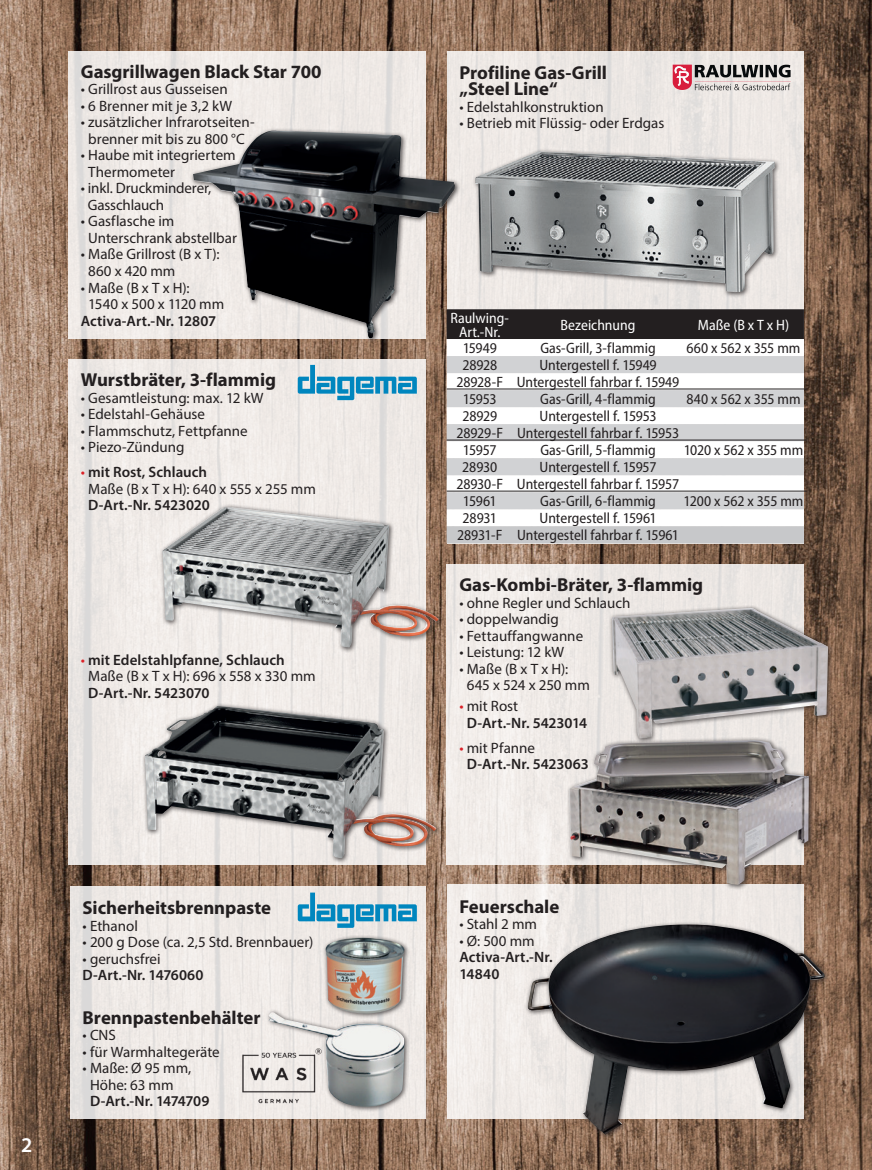
<style>
.page{position:relative;width:872px;height:1170px;background:#fff}
.page>*{position:absolute;margin:0;border:0;box-sizing:border-box;transform-origin:0 0}
.t1{font:600 21px "Myriad Pro";color:#fff}
.t2{font:700 18.75px/16.5px "Myriad Pro";color:#231f20}
.t3{font:15px/16.5px "Myriad Pro";color:#231f20}
.t4{font:semi-condensed 15px/17px "Myriad Pro";letter-spacing:-.005em;color:#231f20}
.t5{font:600 15px/16.5px "Myriad Pro";color:#231f20}
.t6{font:semi-condensed 15px/13.5px "Myriad Pro";color:#fff;text-align:center}
.t7{font:600 15px "Myriad Pro";letter-spacing:-.02em;color:#231f20}
.s1{color:#da2128}
.s2{font-weight:600}
.s3{font-weight:400;color:#da2128}
.s4{font-weight:400}
</style>
<div class="page">
<img style="left:0;top:0;width:872px;height:1169px">
<svg style="left:68px;top:51px;width:357px;height:287px;fill:#efe9e6"></svg>
<div style="left:446px;top:884px;width:357px;height:234px;background:#f1ece8"></div>
<div style="left:446px;top:51px;width:357px;height:492px;background:#ece7e4"></div>
<div style="left:472px;top:148px;width:308px;height:149px;background:#231f20;opacity:.75"></div>
<img style="left:475px;top:151px;width:300px;height:141px">
<svg style="left:672px;top:65px;width:118px;height:26px"></svg>
<div style="left:190px;top:128px;width:271px;height:216px;background:#231f20;opacity:.75"></div>
<img style="left:193px;top:130px;width:262px;height:208px">
<div style="left:446px;top:309px;width:358px;height:30px;background:#231f20"></div>
<div style="left:446px;top:339px;width:358px;height:187px;background:#fff"></div>
<svg style="left:446px;top:356px;width:358px;height:153px;fill:#d1d2d4"></svg>
<div style="left:446px;top:526px;width:358px;height:17px;background:#c7c8ca"></div>
<hr style="left:446px;top:388px;width:360px;height:1px;background:#231f20">
<hr style="left:446px;top:439px;width:360px;height:1px;background:#231f20">
<hr style="left:446px;top:490px;width:360px;height:1px;background:#231f20">
<svg style="left:68px;top:359px;width:357px;height:505px;fill:#efeae6"></svg>
<div style="left:160px;top:504px;width:284px;height:149px;background:#231f20;opacity:.75"></div>
<img style="left:162px;top:507px;width:276px;height:140px">
<div style="left:142px;top:703px;width:300px;height:160px;background:#231f20;opacity:.75"></div>
<img style="left:145px;top:705px;width:291px;height:153px">
<svg style="left:298px;top:365px;width:119px;height:35px"></svg>
<div style="left:446px;top:564px;width:358px;height:300px;background:#f0ebe7"></div>
<svg style="left:70px;top:885px;width:355px;height:233px;fill:#efe9e6"></svg>
<div style="left:609px;top:605px;width:225px;height:139px;background:#231f20;opacity:.75"></div>
<img style="left:612px;top:608px;width:216px;height:130px">
<div style="left:566px;top:737px;width:248px;height:153px;background:#231f20;opacity:.75"></div>
<img style="left:569px;top:740px;width:240px;height:144px">
<svg style="left:298px;top:892px;width:119px;height:35px"></svg>
<div style="left:323px;top:934px;width:87px;height:85px;background:#231f20;opacity:.75"></div>
<img style="left:325px;top:937px;width:79px;height:72px">
<div style="left:265px;top:1009px;width:145px;height:103px;background:#231f20;opacity:.75"></div>
<img style="left:268px;top:1011px;width:137px;height:97px">
<div style="left:525px;top:921px;width:305px;height:218px;background:#231f20;opacity:.75"></div>
<img style="left:527px;top:924px;width:297px;height:210px">
<img style="left:232px;top:1041px;width:93px;height:70px">
<p class="t2" style="left:81px;top:63px;width:242px">Gasgrillwagen Black Star 700</p>
<p class="t3" style="left:81px;top:81px;width:148px">• Grillrost aus Gusseisen</p>
<p class="t3" style="left:81px;top:97px;width:153px">• 6 Brenner mit je 3,2 kW</p>
<p class="t3" style="left:81px;top:114px;width:175px;text-align:center">• zusätzlicher Infrarotseiten&shy;brenner mit bis zu 800 °C</p>
<p class="t3" style="left:88px;top:147px;width:149px;text-indent:-7px">• Haube mit integriertem<br>Thermometer</p>
<p class="t3" style="left:88px;top:180px;width:125px;text-indent:-7px">• inkl. Druckminderer,<br>Gasschlauch</p>
<p class="t3" style="left:88px;top:213px;width:150px;text-indent:-7px">• Gasflasche im<br>Unterschrank abstellbar</p>
<p class="t3" style="left:88px;top:246px;width:133px;text-indent:-7px">• Maße Grillrost (B x T):<br>860 x 420 mm</p>
<p class="t3" style="left:88px;top:279px;width:137px;text-indent:-7px">• Maße (B x T x H):<br>1540 x 500 x 1120 mm</p>
<p class="t5" style="left:81px;top:312px;width:137px">Activa-Art.-Nr. 12807</p>
<p class="t2" style="left:81px;top:371px;width:197px">Wurstbräter, 3-flammig</p>
<p class="t3" style="left:81px;top:389px;width:184px">• Gesamtleistung: max. 12 kW</p>
<p class="t3" style="left:81px;top:406px;width:126px">• Edelstahl-Gehäuse</p>
<p class="t3" style="left:81px;top:422px;width:168px">• Flammschutz, Fettpfanne</p>
<p class="t3" style="left:81px;top:439px;width:105px">• Piezo-Zündung</p>
<p class="t3" style="left:88px;top:464px;width:229px;text-indent:-7px"><span class="s1">•</span> <span class="s2">mit Rost, Schlauch<br></span>Maße (B x T x H): 640 x 555 x 255 mm</p>
<p class="t5" style="left:88px;top:497px;width:123px">D-Art.-Nr. 5423020</p>
<p class="t5" style="left:88px;top:651px;width:229px;text-indent:-7px"><span class="s3">•</span> mit Edelstahlpfanne, Schlauch<br><span class="s4">Maße (B x T x H): 696 x 558 x 330 mm</span></p>
<p class="t5" style="left:88px;top:684px;width:123px">D-Art.-Nr. 5423070</p>
<h1 class="t1" style="left:21px;top:1131px;width:13px">2</h1>
<p class="t2" style="left:83px;top:899px;width:190px">Sicherheitsbrennpaste</p>
<p class="t3" style="left:83px;top:917px;width:57px">• Ethanol</p>
<p class="t3" style="left:83px;top:933px;width:232px">• 200 g Dose (ca. 2,5 Std. Brennbauer)</p>
<p class="t3" style="left:83px;top:950px;width:80px">• geruchsfrei</p>
<p class="t5" style="left:83px;top:966px;width:122px">D-Art.-Nr. 1476060</p>
<p class="t2" style="left:83px;top:1008px;width:180px">Brennpastenbehälter</p>
<p class="t3" style="left:83px;top:1026px;width:35px">• CNS</p>
<p class="t3" style="left:83px;top:1042px;width:139px">• für Warmhaltegeräte</p>
<p class="t3" style="left:90px;top:1059px;width:103px;text-indent:-7px">• Maße: Ø 95 mm,<br>Höhe: 63 mm</p>
<p class="t7" style="left:90px;top:1091px;width:121px">D-Art.-Nr. 1474709</p>
<p class="t2" style="left:459px;top:63px;width:149px">Profiline Gas-Grill „Steel Line“</p>
<p class="t3" style="left:459px;top:98px;width:146px">• Edelstahlkonstruktion</p>
<p class="t3" style="left:459px;top:115px;width:206px">• Betrieb mit Flüssig- oder Erdgas</p>
<p class="t6" style="left:450px;top:311px;width:60px">Raulwing-<br>Art.-Nr.</p>
<p class="t6" style="left:560px;top:318px;width:76px">Bezeichnung</p>
<p class="t6" style="left:698px;top:318px;width:93px">Maße (B x T x H)</p>
<p class="t4" style="left:463px;top:339px;width:36px">15949</p>
<p class="t4" style="left:540px;top:339px;width:117px">Gas-Grill, 3-flammig</p>
<p class="t4" style="left:686px;top:339px;width:115px">660 x 562 x 355 mm</p>
<p class="t4" style="left:462px;top:356px;width:36px">28928</p>
<p class="t4" style="left:539px;top:356px;width:119px">Untergestell f. 15949</p>
<p class="t4" style="left:456px;top:373px;width:224px">28928-F Untergestell fahrbar f. 15949</p>
<p class="t4" style="left:463px;top:390px;width:35px">15953</p>
<p class="t4" style="left:540px;top:390px;width:117px">Gas-Grill, 4-flammig</p>
<p class="t4" style="left:686px;top:390px;width:116px">840 x 562 x 355 mm</p>
<p class="t4" style="left:462px;top:407px;width:36px">28929</p>
<p class="t4" style="left:539px;top:407px;width:118px">Untergestell f. 15953</p>
<p class="t4" style="left:456px;top:424px;width:224px">28929-F Untergestell fahrbar f. 15953</p>
<p class="t4" style="left:463px;top:441px;width:35px">15957</p>
<p class="t4" style="left:540px;top:441px;width:117px">Gas-Grill, 5-flammig</p>
<p class="t4" style="left:683px;top:441px;width:121px">1020 x 562 x 355 mm</p>
<p class="t4" style="left:462px;top:458px;width:37px">28930</p>
<p class="t4" style="left:539px;top:458px;width:119px">Untergestell f. 15957</p>
<p class="t4" style="left:456px;top:475px;width:224px">28930-F Untergestell fahrbar f. 15957</p>
<p class="t4" style="left:463px;top:492px;width:35px">15961</p>
<p class="t4" style="left:540px;top:492px;width:117px">Gas-Grill, 6-flammig</p>
<p class="t4" style="left:683px;top:492px;width:121px">1200 x 562 x 355 mm</p>
<p class="t4" style="left:462px;top:509px;width:36px">28931</p>
<p class="t4" style="left:457px;top:509px;width:223px;text-indent:82px">Untergestell f. 15961<br>28931-F Untergestell fahrbar f. 15961</p>
<p class="t2" style="left:459px;top:576px;width:245px">Gas-Kombi-Bräter, 3-flammig</p>
<p class="t3" style="left:459px;top:594px;width:172px">• ohne Regler und Schlauch</p>
<p class="t3" style="left:459px;top:611px;width:101px">• doppelwandig</p>
<p class="t3" style="left:459px;top:627px;width:125px">• Fettauffangwanne</p>
<p class="t3" style="left:459px;top:644px;width:106px">• Leistung: 12 kW</p>
<p class="t3" style="left:467px;top:660px;width:125px;text-indent:-7px">• Maße (B x T x H):<br>645 x 524 x 250 mm</p>
<p class="t5" style="left:467px;top:697px;width:122px;text-indent:-7px"><span class="s3">•</span> <span class="s4">mit Rost<br></span>D-Art.-Nr. 5423014</p>
<p class="t5" style="left:467px;top:739px;width:123px;text-indent:-7px"><span class="s3">•</span> <span class="s4">mit Pfanne<br></span>D-Art.-Nr. 5423063</p>
<p class="t2" style="left:459px;top:897px;width:101px">Feuerschale</p>
<p class="t3" style="left:459px;top:915px;width:79px">• Stahl 2 mm</p>
<p class="t3" style="left:459px;top:932px;width:77px">• Ø: 500 mm</p>
<p class="t5" style="left:459px;top:948px;width:95px">Activa-Art.-Nr.<br>14840</p>
</div>
